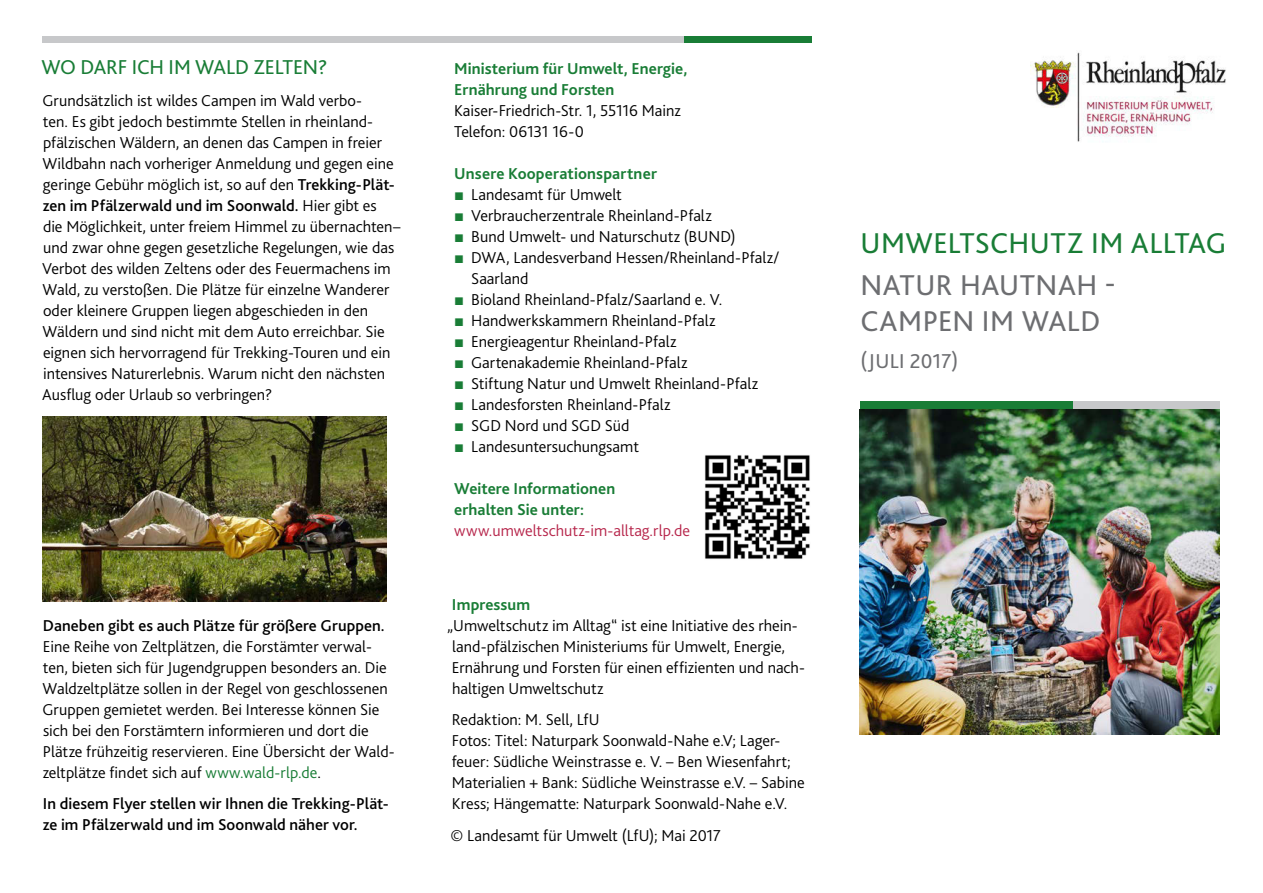
<style>
.page{position:relative;width:1263px;height:893px;background:#fff}
.page>*{position:absolute;margin:0;border:0;box-sizing:border-box;transform-origin:0 0}
.Titel{font:30px/36px "Bliss 2";letter-spacing:.015em;color:#6d6e71}
.Titel-2{font:30px "Bliss 2";letter-spacing:.01em;color:#197d36}
.Überschrift_1{font:21px "Bliss 2";letter-spacing:-.01em;color:#197d36}
.Titel-3{font:21px "Bliss 2";letter-spacing:.01em;color:#6d6e71}
.Fließtext{font:300 16.5px/21px "Bliss 2";color:#000}
.Fließtext-2{font:700 16.5px/21px "Bliss 2";letter-spacing:.005em;color:#197d36}
.Fließtext-3{font:500 16.5px/21px "Bliss 2";color:#000}
.s1{font-weight:500}
.s2{color:#197d36}
.s3{font-weight:700;color:#197d36}
.s4{font-family:"Arial";font-weight:400;color:#197d36}
.s5{font-weight:300;color:#b7274c}
</style>
<div class="page">
<div style="left:43px;top:36px;width:643px;height:7px;background:#c7c8ca"></div>
<div style="left:684px;top:36px;width:127px;height:7px;background:#197d36"></div>
<div style="left:860px;top:401px;width:213px;height:8px;background:#197d36"></div>
<img style="left:1030px;top:52px;width:196px;height:90px">
<div style="left:1073px;top:401px;width:147px;height:8px;background:#c7c8ca"></div>
<img style="left:860px;top:409px;width:360px;height:325px">
<img style="left:43px;top:416px;width:344px;height:186px">
<img style="left:705px;top:455px;width:105px;height:104px">
<p class="Überschrift_1" style="left:41px;top:54px;width:288px">WO DARF ICH IM WALD ZELTEN?</p>
<p class="Fließtext" style="left:42px;top:89px;width:360px">Grundsätzlich ist wildes Campen im Wald verbo-<br>ten. Es gibt jedoch bestimmte Stellen in rheinland&shy;pfälzischen Wäldern, an denen das Campen in freier Wildbahn nach vorheriger Anmeldung und gegen eine geringe Gebühr möglich ist, so auf den <span class="s1">Trekking-Plät&shy;zen im Pfälzerwald und im Soonwald.</span> Hier gibt es<br>die Möglichkeit, unter freiem Himmel zu übernachten– und zwar ohne gegen gesetzliche Regelungen, wie das Verbot des wilden Zeltens oder des Feuermachens im Wald, zu verstoßen. Die Plätze für einzelne Wanderer oder kleinere Gruppen liegen abgeschieden in den Wäldern und sind nicht mit dem Auto erreichbar. Sie eignen sich hervorragend für Trekking-Touren und ein intensives Naturerlebnis. Warum nicht den nächsten Ausflug oder Urlaub so verbringen?</p>
<p class="Fließtext" style="left:42px;top:614px;width:354px"><span class="s1">Daneben gibt es auch Plätze für größere Gruppen.<br></span>Eine Reihe von Zeltplätzen, die Forstämter verwal&shy;ten, bieten sich für Jugendgruppen besonders an. Die Waldzeltplätze sollen in der Regel von geschlossenen Gruppen gemietet werden. Bei Interesse können Sie sich bei den Forstämtern informieren und dort die Plätze frühzeitig reservieren. Eine Übersicht der Wald&shy;zeltplätze findet sich auf <span class="s2">www.wald-rlp.de</span>.</p>
<p class="Fließtext-3" style="left:43px;top:793px;width:347px">In diesem Flyer stellen wir Ihnen die Trekking-Plät&shy;ze im Pfälzerwald und im Soonwald näher vor.</p>
<p class="Fließtext" style="left:454px;top:58px;width:235px"><span class="s3">Ministerium für Umwelt, Energie,<br>Ernährung und Forsten<br></span>Kaiser-Friedrich-Str. 1, 55116 Mainz<br>Telefon: 06131 16-0</p>
<p class="Fließtext-2" style="left:454px;top:163px;width:204px">Unsere Kooperationspartner</p>
<p class="Fließtext" style="left:454px;top:184px;width:169px"><span class="s4">■</span> Landesamt für Umwelt</p>
<p class="Fließtext" style="left:454px;top:205px;width:259px"><span class="s4">■</span> Verbraucherzentrale Rheinland-Pfalz</p>
<p class="Fließtext" style="left:454px;top:226px;width:283px"><span class="s4">■</span> Bund Umwelt- und Naturschutz (BUND)</p>
<p class="Fließtext" style="left:471px;top:247px;width:310px;text-indent:-17px"><span class="s4">■</span> DWA, Landesverband Hessen/Rheinland-Pfalz/<br>Saarland</p>
<p class="Fließtext" style="left:454px;top:289px;width:270px"><span class="s4">■</span> Bioland Rheinland-Pfalz/Saarland e. V.</p>
<p class="Fließtext" style="left:454px;top:310px;width:263px"><span class="s4">■</span> Handwerkskammern Rheinland-Pfalz</p>
<p class="Fließtext" style="left:454px;top:331px;width:224px"><span class="s4">■</span> Energieagentur Rheinland-Pfalz</p>
<p class="Fließtext" style="left:454px;top:352px;width:235px"><span class="s4">■</span> Gartenakademie Rheinland-Pfalz</p>
<p class="Fließtext" style="left:454px;top:373px;width:305px"><span class="s4">■</span> Stiftung Natur und Umwelt Rheinland-Pfalz</p>
<p class="Fließtext" style="left:454px;top:394px;width:218px"><span class="s4">■</span> Landesforsten Rheinland-Pfalz</p>
<p class="Fließtext" style="left:454px;top:415px;width:177px"><span class="s4">■</span> SGD Nord und SGD Süd</p>
<p class="Fließtext" style="left:454px;top:436px;width:186px"><span class="s4">■</span> Landesuntersuchungsamt</p>
<p class="Fließtext-2" style="left:454px;top:478px;width:237px">Weitere Informationen<br>erhalten Sie unter: <span class="s5">www.umweltschutz-im-alltag.rlp.de</span></p>
<p class="Fließtext-2" style="left:452px;top:593px;width:80px">Impressum</p>
<p class="Fließtext" style="left:447px;top:614px;width:352px">„Umweltschutz im Alltag“ ist eine Initiative des rhein-</p>
<p class="Fließtext" style="left:452px;top:635px;width:335px">land-pfälzischen Ministeriums für Umwelt, Energie,</p>
<p class="Fließtext" style="left:452px;top:656px;width:355px">Ernährung und Forsten für einen effizienten und nach-</p>
<p class="Fließtext" style="left:452px;top:677px;width:153px">haltigen Umweltschutz</p>
<p class="Fließtext" style="left:452px;top:709px;width:354px">Redaktion: M. Sell, LfU<br>Fotos: Titel: Naturpark Soonwald-Nahe e.V; Lager&shy;feuer: Südliche Weinstrasse e. V. – Ben Wiesenfahrt; Materialien + Bank: Südliche Weinstrasse e.V. – Sabine Kress; Hängematte: Naturpark Soonwald-Nahe e.V.</p>
<p class="Fließtext" style="left:451px;top:824px;width:272px">© Landesamt für Umwelt (LfU); Mai 2017</p>
<p class="Titel-2" style="left:860px;top:224px;width:367px">UMWELTSCHUTZ IM ALLTAG</p>
<p class="Titel" style="left:860px;top:266px;width:257px">NATUR HAUTNAH -<br>CAMPEN IM WALD</p>
<p class="Titel-3" style="left:860px;top:348px;width:99px">(JULI 2017)</p>
</div>
